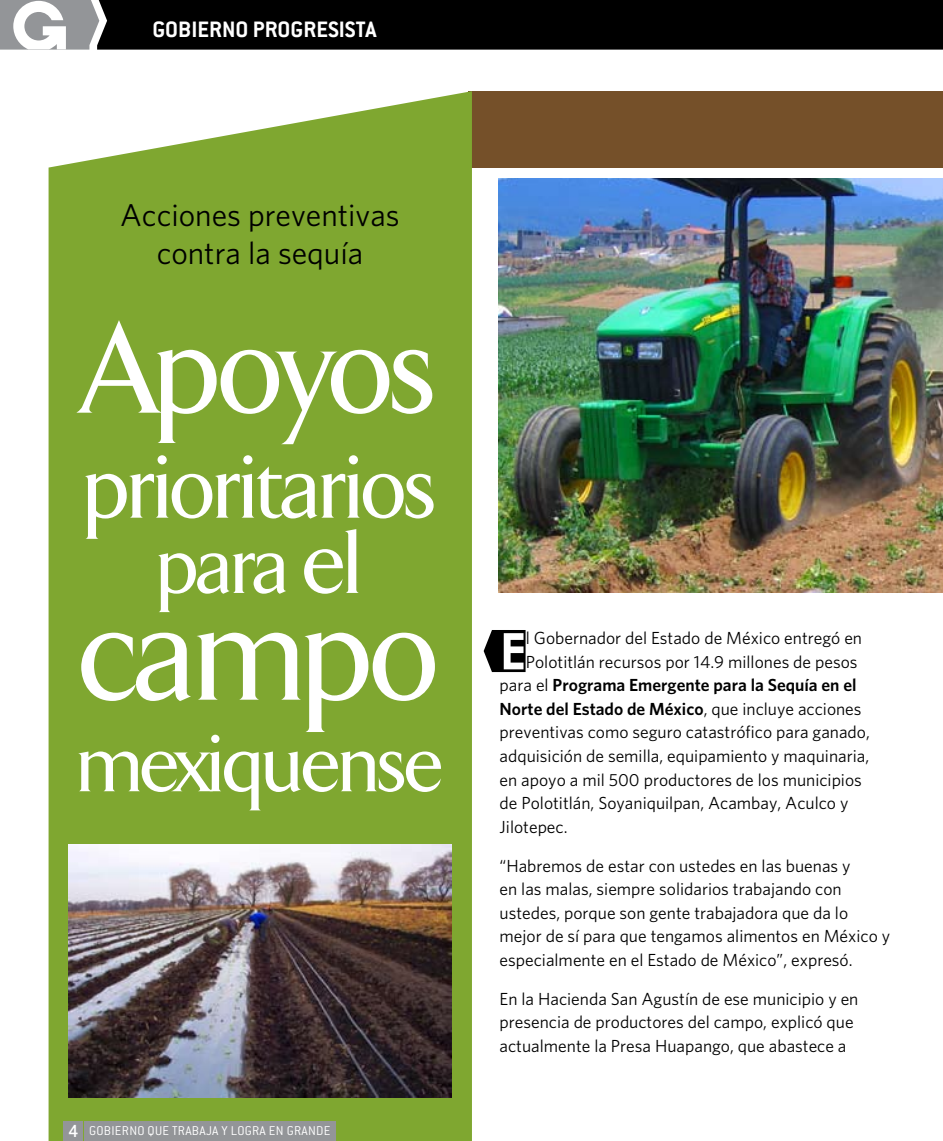
<style>
.page{position:relative;width:943px;height:1141px;background:#fff}
.page>*{position:absolute;margin:0;border:0;box-sizing:border-box;transform-origin:0 0}
.t1{font:500 141.75px "Arrow";letter-spacing:-.025em;color:#fff}
.t2{font:500 133px "Arrow";letter-spacing:-.025em;color:#fff}
.t3{font:500 92.75px "Arrow";letter-spacing:-.025em;color:#fff}
.t4{font:500 84px "Arrow";letter-spacing:-.025em;color:#fff}
.t5{font:700 50.4px "Century Gothic";color:#fff}
.t6{font:31.5px/37.8px "Whitney HTF";color:#000;text-align:center}
.t7{font:700 24.5px "Conduit ITC";color:#fff}
.t8{font:17.5px/23.6px "Whitney HTF";color:#000}
.t9{font:600 17.5px "Whitney HTF";color:#000}
.t10{font:300 14px "Conduit ITC";letter-spacing:.02em;color:#fff}
.s1{font-size:92.75px}
.s2{font-weight:500;font-size:19.25px}
.s3{font-weight:400}
</style>
<div class="page">
<svg style="left:483px;top:630px;width:42px;height:42px;background:#1d1d1d"></svg>
<div style="left:469px;top:91px;width:474px;height:77px;background:#755029"></div>
<div style="left:49px;top:91px;width:423px;height:1050px;background:#7fa730"></div>
<img style="left:498px;top:179px;width:445px;height:413px">
<img style="left:69px;top:844px;width:382px;height:254px">
<svg style="left:0;top:0;width:943px;height:50px;background:#151616"></svg>
<div style="left:85px;top:1121px;width:251px;height:20px;background:#939598"></div>
<div style="left:64px;top:1121px;width:19px;height:20px;background:#939598"></div>
<h3 class="t7" style="left:152px;top:15px;width:226px">GOBIERNO PROGRESISTA</h3>
<h3 class="t6" style="left:120px;top:196px;width:281px">Acciones preventivas contra la sequía</h3>
<h2 class="t2" style="left:83px;top:299px;width:354px">Apoyos</h2>
<h3 class="t3" style="left:83px;top:438px;width:354px">prioritarios</h3>
<h3 class="t4" style="left:157px;top:521px;width:208px">para <span class="s1">el</span></h3>
<h1 class="t1" style="left:80px;top:579px;width:362px">campo</h1>
<h3 class="t4" style="left:76px;top:719px;width:369px">mexiquense</h3>
<p class="t10" style="left:68px;top:1123px;width:264px"><span class="s2">4</span> GOBIERNO QUE TRABAJA Y LOGRA EN GRANDE</p>
<h3 class="t5" style="left:499px;top:619px;width:28px">E</h3>
<p class="t8" style="left:526px;top:626px;width:338px">l Gobernador del Estado de México entregó en</p>
<p class="t8" style="left:526px;top:649px;width:333px">Polotitlán recursos por 14.9 millones de pesos</p>
<p class="t9" style="left:499px;top:675px;width:358px"><span class="s3">para el</span> Programa Emergente para la Sequía en el</p>
<p class="t9" style="left:499px;top:698px;width:363px">Norte del Estado de México<span class="s3">, que incluye acciones</span></p>
<p class="t8" style="left:499px;top:720px;width:372px">preventivas como seguro catastrófico para ganado,</p>
<p class="t8" style="left:499px;top:744px;width:371px">adquisición de semilla, equipamiento y maquinaria,</p>
<p class="t8" style="left:499px;top:767px;width:364px">en apoyo a mil 500 productores de los municipios</p>
<p class="t8" style="left:499px;top:791px;width:350px">de Polotitlán, Soyaniquilpan, Acambay, Aculco y</p>
<p class="t8" style="left:499px;top:815px;width:69px">Jilotepec.</p>
<p class="t8" style="left:499px;top:853px;width:392px">“Habremos de estar con ustedes en las buenas y<br>en las malas, siempre solidarios trabajando con ustedes, porque son gente trabajadora que da lo mejor de sí para que tengamos alimentos en México y especialmente en el Estado de México”, expresó.</p>
<p class="t8" style="left:499px;top:986px;width:360px">En la Hacienda San Agustín de ese municipio y en presencia de productores del campo, explicó que actualmente la Presa Huapango, que abastece a</p>
</div>
